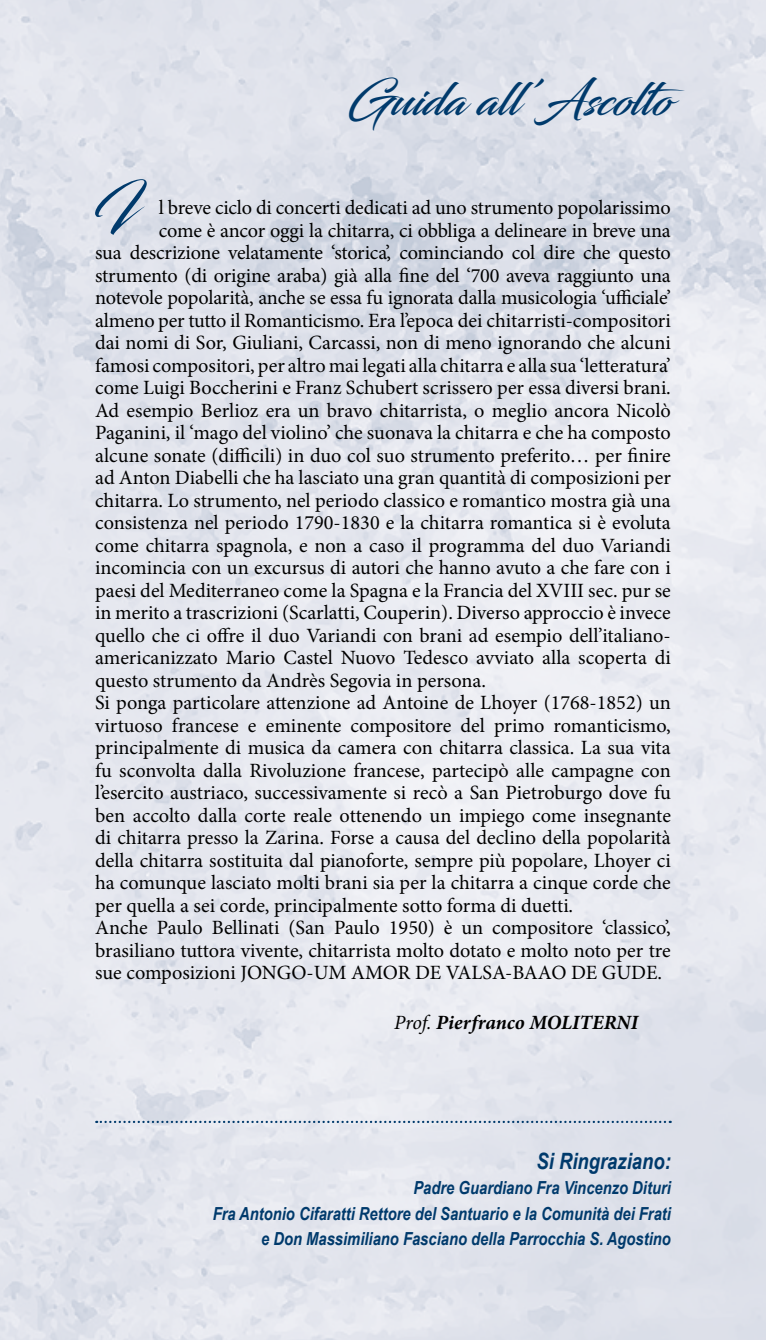
<style>
.page{position:relative;width:766px;height:1340px;background:#fff}
.page>*{position:absolute;margin:0;border:0;box-sizing:border-box;transform-origin:0 0}
.t1{font:51.98px "Blacksword";color:#003a6c}
.t2{font:45px "Blacksword";color:#003a6c}
.t3{font:italic 700 22.5px "Arial Narrow";color:#003a6c}
.t4{font:20.25px "Minion Pro";letter-spacing:-.005em;color:#000}
.t5{font:italic 700 20.25px "Minion Pro";color:#000}
.t6{font:italic 700 18px/25.4px "Arial Narrow";color:#003a6c;text-align:right}
.s1{font-weight:400}
</style>
<div class="page">
<img style="left:0;top:0;width:765px;height:1339px">
<svg style="left:96px;top:1120px;width:574px;height:3px"></svg>
<h2 class="t2" style="left:348px;top:73px;width:339px">Guida all’Ascolto</h2>
<h1 class="t1" style="left:93px;top:175px;width:43px">I</h1>
<p class="t4" style="left:159px;top:194px;width:513px">l breve ciclo di concerti dedicati ad uno strumento popolarissimo</p>
<p class="t4" style="left:159px;top:216px;width:513px">come è ancor oggi la chitarra, ci obbliga a delineare in breve una</p>
<p class="t4" style="left:95px;top:239px;width:577px">sua descrizione velatamente ‘storica’, cominciando col dire che questo</p>
<p class="t4" style="left:95px;top:261px;width:577px">strumento (di origine araba) già alla fine del ‘700 aveva raggiunto una</p>
<p class="t4" style="left:95px;top:284px;width:577px">notevole popolarità, anche se essa fu ignorata dalla musicologia ‘ufficiale’</p>
<p class="t4" style="left:95px;top:306px;width:577px">almeno per tutto il Romanticismo. Era l’epoca dei chitarristi-compositori</p>
<p class="t4" style="left:95px;top:329px;width:577px">dai nomi di Sor, Giuliani, Carcassi, non di meno ignorando che alcuni</p>
<p class="t4" style="left:95px;top:351px;width:577px">famosi compositori, per altro mai legati alla chitarra e alla sua ‘letteratura’</p>
<p class="t4" style="left:95px;top:374px;width:577px">come Luigi Boccherini e Franz Schubert scrissero per essa diversi brani.</p>
<p class="t4" style="left:95px;top:396px;width:577px">Ad esempio Berlioz era un bravo chitarrista, o meglio ancora Nicolò</p>
<p class="t4" style="left:95px;top:419px;width:577px">Paganini, il ‘mago del violino’ che suonava la chitarra e che ha composto</p>
<p class="t4" style="left:95px;top:441px;width:577px">alcune sonate (difficili) in duo col suo strumento preferito… per finire</p>
<p class="t4" style="left:95px;top:464px;width:577px">ad Anton Diabelli che ha lasciato una gran quantità di composizioni per</p>
<p class="t4" style="left:95px;top:486px;width:577px">chitarra. Lo strumento, nel periodo classico e romantico mostra già una</p>
<p class="t4" style="left:95px;top:509px;width:577px">consistenza nel periodo 1790-1830 e la chitarra romantica si è evoluta</p>
<p class="t4" style="left:95px;top:531px;width:577px">come chitarra spagnola, e non a caso il programma del duo Variandi</p>
<p class="t4" style="left:95px;top:554px;width:577px">incomincia con un excursus di autori che hanno avuto a che fare con i</p>
<p class="t4" style="left:95px;top:576px;width:577px">paesi del Mediterraneo come la Spagna e la Francia del XVIII sec. pur se</p>
<p class="t4" style="left:95px;top:599px;width:577px">in merito a trascrizioni (Scarlatti, Couperin). Diverso approccio è invece</p>
<p class="t4" style="left:95px;top:621px;width:577px">quello che ci offre il duo Variandi con brani ad esempio dell’italiano-</p>
<p class="t4" style="left:95px;top:644px;width:577px">americanizzato Mario Castel Nuovo Tedesco avviato alla scoperta di</p>
<p class="t4" style="left:95px;top:666px;width:392px">questo strumento da Andrès Segovia in persona.</p>
<p class="t4" style="left:95px;top:689px;width:577px">Si ponga particolare attenzione ad Antoine de Lhoyer (1768-1852) un</p>
<p class="t4" style="left:95px;top:711px;width:577px">virtuoso francese e eminente compositore del primo romanticismo,</p>
<p class="t4" style="left:95px;top:734px;width:577px">principalmente di musica da camera con chitarra classica. La sua vita</p>
<p class="t4" style="left:95px;top:756px;width:577px">fu sconvolta dalla Rivoluzione francese, partecipò alle campagne con</p>
<p class="t4" style="left:95px;top:779px;width:577px">l’esercito austriaco, successivamente si recò a San Pietroburgo dove fu</p>
<p class="t4" style="left:95px;top:801px;width:577px">ben accolto dalla corte reale ottenendo un impiego come insegnante</p>
<p class="t4" style="left:95px;top:824px;width:577px">di chitarra presso la Zarina. Forse a causa del declino della popolarità</p>
<p class="t4" style="left:95px;top:846px;width:577px">della chitarra sostituita dal pianoforte, sempre più popolare, Lhoyer ci</p>
<p class="t4" style="left:95px;top:869px;width:577px">ha comunque lasciato molti brani sia per la chitarra a cinque corde che</p>
<p class="t4" style="left:95px;top:891px;width:479px">per quella a sei corde, principalmente sotto forma di duetti.</p>
<p class="t4" style="left:95px;top:914px;width:577px">Anche Paulo Bellinati (San Paulo 1950) è un compositore ‘classico’,</p>
<p class="t4" style="left:95px;top:936px;width:577px">brasiliano tuttora vivente, chitarrista molto dotato e molto noto per tre</p>
<p class="t4" style="left:95px;top:959px;width:568px">sue composizioni JONGO-UM AMOR DE VALSA-BAAO DE GUDE.</p>
<p class="t5" style="left:394px;top:1008px;width:245px"><span class="s1">Prof.</span> Pierfranco MOLITERNI</p>
<p class="t3" style="left:536px;top:1143px;width:136px">Si Ringraziano:</p>
<p class="t6" style="left:213px;top:1174px;width:459px">Padre Guardiano Fra Vincenzo Dituri<br>Fra Antonio Cifaratti Rettore del Santuario e la Comunità dei Frati e Don Massimiliano Fasciano della Parrocchia S. Agostino</p>
</div>
